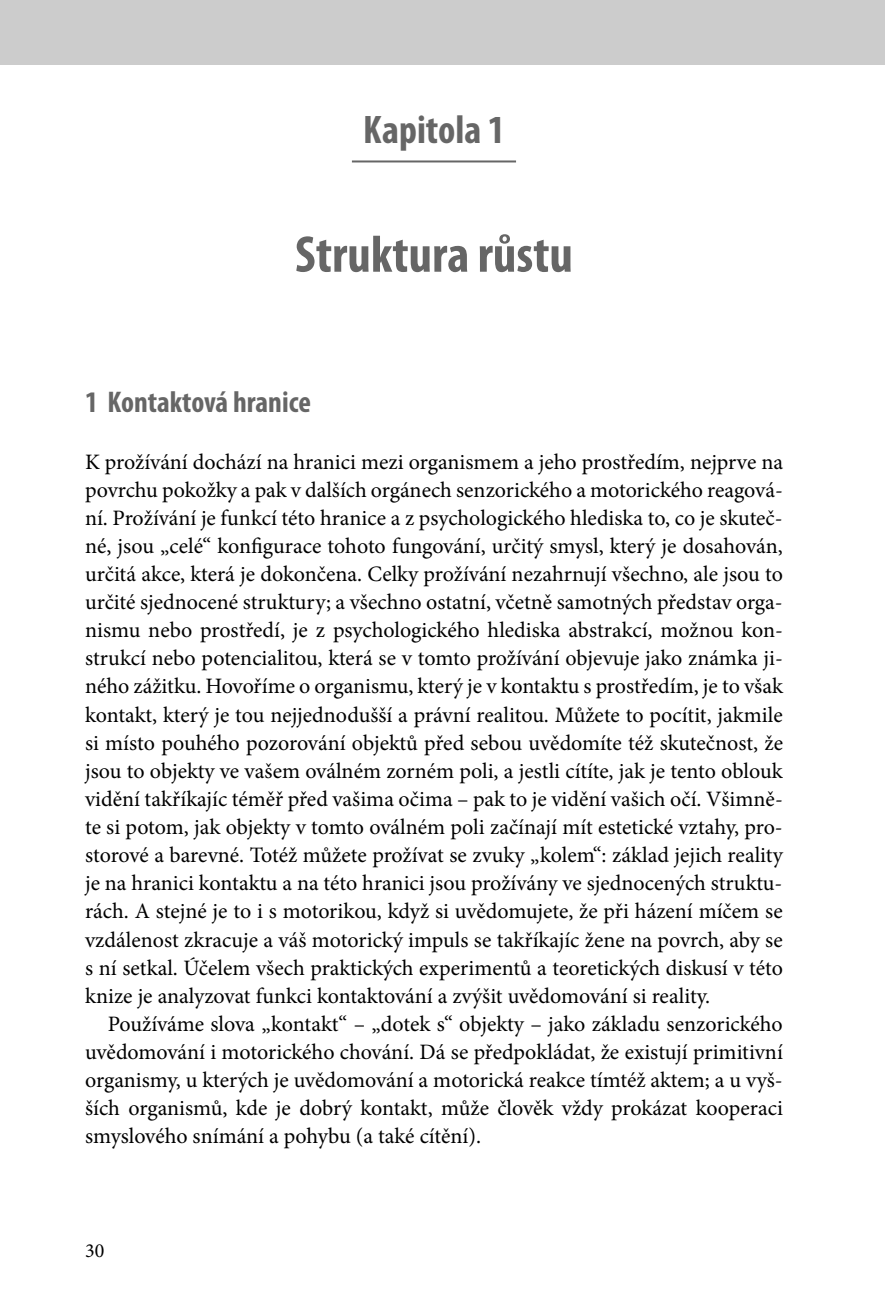
<style>
.page{position:relative;width:885px;height:1316px;background:#fff}
.page>*{position:absolute;margin:0;border:0;box-sizing:border-box;transform-origin:0 0}
.t1{font:700 condensed 52px "Myriad Pro";color:#666}
.t2{font:700 condensed 40px "Myriad Pro";color:#666}
.t3{font:700 condensed 30px "Myriad Pro";color:#666}
.t4{font:22px/28.2px "Minion Pro";color:#000;text-align:justify}
.t5{font:20px "Minion Pro";color:#000}
</style>
<div class="page">
<div style="left:0;top:0;width:884px;height:64px;background:#ccc"></div>
<hr style="left:352px;top:160px;width:164px;height:2px;background:#666">
<h2 class="t2" style="left:363px;top:115px;width:143px">Kapitola 1</h2>
<h1 class="t1" style="left:295px;top:235px;width:279px">Struktura růstu</h1>
<h3 class="t3" style="left:85px;top:391px;width:227px">1 Kontaktová hranice</h3>
<p class="t4" style="left:85px;top:449px;width:699px">K prožívání dochází na hranici mezi organismem a jeho prostředím, nejprve na povrchu pokožky a pak v dalších orgánech senzorického a motorického reagová&shy;ní. Prožívání je funkcí této hranice a z psychologického hlediska to, co je skuteč&shy;né, jsou „celé“ konfigurace tohoto fungování, určitý smysl, který je dosahován, určitá akce, která je dokončena. Celky prožívání nezahrnují všechno, ale jsou to určité sjednocené struktury; a všechno ostatní, včetně samotných představ orga&shy;nismu nebo prostředí, je z psychologického hlediska abstrakcí, možnou kon&shy;strukcí nebo potencialitou, která se v tomto prožívání objevuje jako známka ji&shy;ného zážitku. Hovoříme o organismu, který je v kontaktu s prostředím, je to však kontakt, který je tou nejjednodušší a právní realitou. Můžete to pocítit, jakmile si místo pouhého pozorování objektů před sebou uvědomíte též skutečnost, že jsou to objekty ve vašem oválném zorném poli, a jestli cítíte, jak je tento oblouk vidění takříkajíc téměř před vašima očima – pak to je vidění vašich očí. Všimně&shy;te si potom, jak objekty v tomto oválném poli začínají mít estetické vztahy, pro&shy;storové a barevné. Totéž můžete prožívat se zvuky „kolem“: základ jejich reality je na hranici kontaktu a na této hranici jsou prožívány ve sjednocených struktu&shy;rách. A stejné je to i s motorikou, když si uvědomujete, že při házení míčem se vzdálenost zkracuje a váš motorický impuls se takříkajíc žene na povrch, aby se s ní setkal. Účelem všech praktických experimentů a teoretických diskusí v této knize je analyzovat funkci kontaktování a zvýšit uvědomování si reality.</p>
<p class="t4" style="left:85px;top:1011px;width:699px;text-indent:23px">Používáme slova „kontakt“ – „dotek s“ objekty – jako základu senzorického uvědomování i motorického chování. Dá se předpokládat, že existují primitivní organismy, u kterých je uvědomování a motorická reakce tímtéž aktem; a u vyš&shy;ších organismů, kde je dobrý kontakt, může člověk vždy prokázat kooperaci smyslového snímání a pohybu (a také cítění).</p>
<p class="t5" style="left:85px;top:1242px;width:21px">30</p>
</div>
